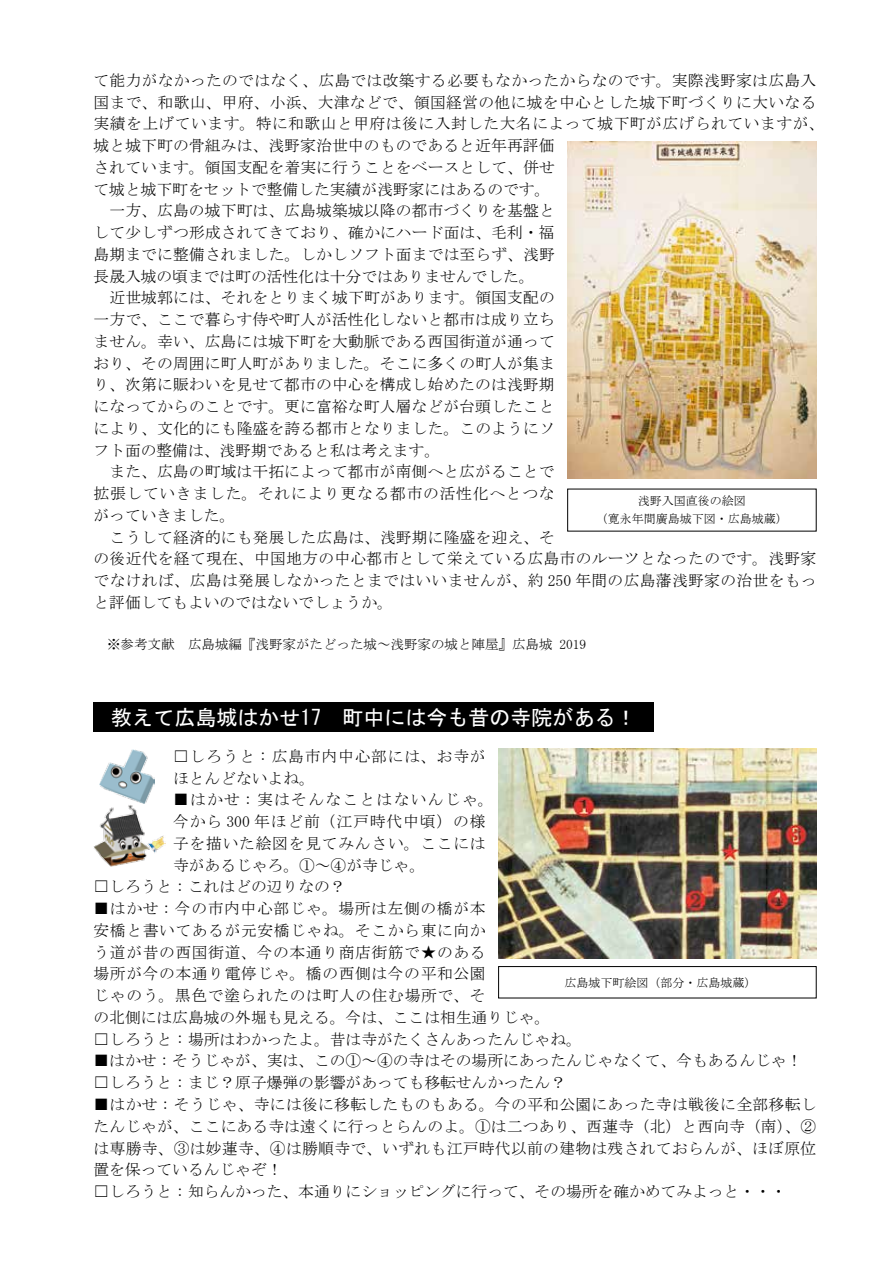
<style>
.page{position:relative;width:893px;height:1263px;background:#fff}
.page>*{position:absolute;margin:0;border:0;box-sizing:border-box;transform-origin:0 0}
.t1{font:21px "MS Gothic";color:#fff}
.t2{font:15.75px/21.8px "MS Mincho";letter-spacing:.01em;color:#000}
.t3{font:15.75px/21.8px "MS Mincho";letter-spacing:.04em;color:#000}
.t4{font:15.75px/21.8px "MS Mincho";letter-spacing:.055em;color:#000}
.t5{font:15.75px "MS Mincho";letter-spacing:.06em;color:#000}
.t6{font:15.75px "MS Mincho";letter-spacing:.085em;color:#000}
.t7{font:15.75px "MS Mincho";letter-spacing:.05em;color:#000}
.t8{font:13.5px "MS Mincho";color:#000}
.t9{font:12px/18px "MS Mincho";color:#000;text-align:center}
</style>
<div class="page">
<img style="left:567px;top:141px;width:249px;height:338px">
<div style="left:498px;top:966px;width:318px;height:32px;border:1px solid #000"></div>
<img style="left:498px;top:748px;width:318px;height:210px">
<div style="left:94px;top:702px;width:560px;height:30px;background:#000"></div>
<img style="left:100px;top:749px;width:55px;height:54px">
<img style="left:94px;top:805px;width:72px;height:62px">
<p class="t2" style="left:94px;top:69px;width:732px">て能力がなかったのではなく、広島では改築する必要もなかったからなのです。実際浅野家は広島入国まで、和歌山、甲府、小浜、大津などで、領国経営の他に城を中心とした城下町づくりに大いなる実績を上げています。特に和歌山と甲府は後に入封した大名によって城下町が広げられていますが、城と城下町の骨組みは、浅野家治世中のものであると近年再評価<br>されています。領国支配を着実に行うことをベースとして、併せ<br>て城と城下町をセットで整備した実績が浅野家にはあるのです。<br>　一方、広島の城下町は、広島城築城以降の都市づくりを基盤と<br>して少しずつ形成されてきており、確かにハード面は、毛利・福<br>島期までに整備されました。しかしソフト面までは至らず、浅野<br>長晟入城の頃までは町の活性化は十分ではありませんでした。<br>　近世城郭には、それをとりまく城下町があります。領国支配の<br>一方で、ここで暮らす侍や町人が活性化しないと都市は成り立ち<br>ません。幸い、広島には城下町を大動脈である西国街道が通って<br>おり、その周囲に町人町がありました。そこに多くの町人が集ま<br>り、次第に賑わいを見せて都市の中心を構成し始めたのは浅野期<br>になってからのことです。更に富裕な町人層などが台頭したこと<br>により、文化的にも隆盛を誇る都市となりました。このようにソ<br>フト面の整備は、浅野期であると私は考えます。<br>　また、広島の町域は干拓によって都市が南側へと広がることで<br>拡張していきました。それにより更なる都市の活性化へとつな<br>がっていきました。<br>　こうして経済的にも発展した広島は、浅野期に隆盛を迎え、そ<br>の後近代を経て現在、中国地方の中心都市として栄えている広島市のルーツとなったのです。浅野家でなければ、広島は発展しなかったとまではいいませんが、約 250 年間の広島藩浅野家の治世をもっと評価してもよいのではないでしょうか。</p>
<p class="t8" style="left:94px;top:638px;width:494px">　※参考文献　広島城編『浅野家がたどった城～浅野家の城と陣屋』広島城 2019</p>
<p class="t9" style="left:596px;top:492px;width:194px">浅野入国直後の絵図<br>（寛永年間廣島城下図・広島城蔵）</p>
<h1 class="t1" style="left:111px;top:707px;width:526px">教えて広島城はかせ17　町中には今も昔の寺院がある！</h1>
<p class="t4" style="left:173px;top:745px;width:314px">☐しろうと：広島市内中心部には、お寺がほとんどないよね。</p>
<p class="t6" style="left:173px;top:792px;width:322px">■はかせ：実はそんなことはないんじゃ。</p>
<p class="t5" style="left:173px;top:814px;width:314px">今から 300 年ほど前（江戸時代中頃）の様</p>
<p class="t7" style="left:173px;top:835px;width:314px">子を描いた絵図を見てみんさい。ここには</p>
<p class="t2" style="left:173px;top:854px;width:254px">寺があるじゃろ。①～④が寺じゃ。</p>
<p class="t2" style="left:94px;top:876px;width:253px">☐しろうと：これはどの辺りなの？</p>
<p class="t3" style="left:94px;top:898px;width:490px">■はかせ：今の市内中心部じゃ。場所は左側の橋が本<br>安橋と書いてあるが元安橋じゃね。そこから東に向か<br>う道が昔の西国街道、今の本通り商店街筋で★のある<br>場所が今の本通り電停じゃ。橋の西側は今の平和公園<br>じゃのう。黒色で塗られたのは町人の住む場所で、そ<br>の北側には広島城の外堀も見える。今は、ここは相生通りじゃ。<br>☐しろうと：場所はわかったよ。昔は寺がたくさんあったんじゃね。</p>
<p class="t2" style="left:94px;top:1050px;width:710px">■はかせ：そうじゃが、実は、この①～④の寺はその場所にあったんじゃなくて、今もあるんじゃ！☐しろうと：まじ？原子爆弾の影響があっても移転せんかったん？</p>
<p class="t2" style="left:94px;top:1093px;width:724px">■はかせ：そうじゃ、寺には後に移転したものもある。今の平和公園にあった寺は戦後に全部移転したんじゃが、ここにある寺は遠くに行っとらんのよ。①は二つあり、西蓮寺（北）と西向寺（南）、②は専勝寺、③は妙蓮寺、④は勝順寺で、いずれも江戸時代以前の建物は残されておらんが、ほぼ原位置を保っているんじゃぞ！<br>☐しろうと：知らんかった、本通りにショッピングに行って、その場所を確かめてみよっと・・・</p>
<p class="t9" style="left:564px;top:973px;width:193px">広島城下町絵図（部分・広島城蔵）</p>
</div>
